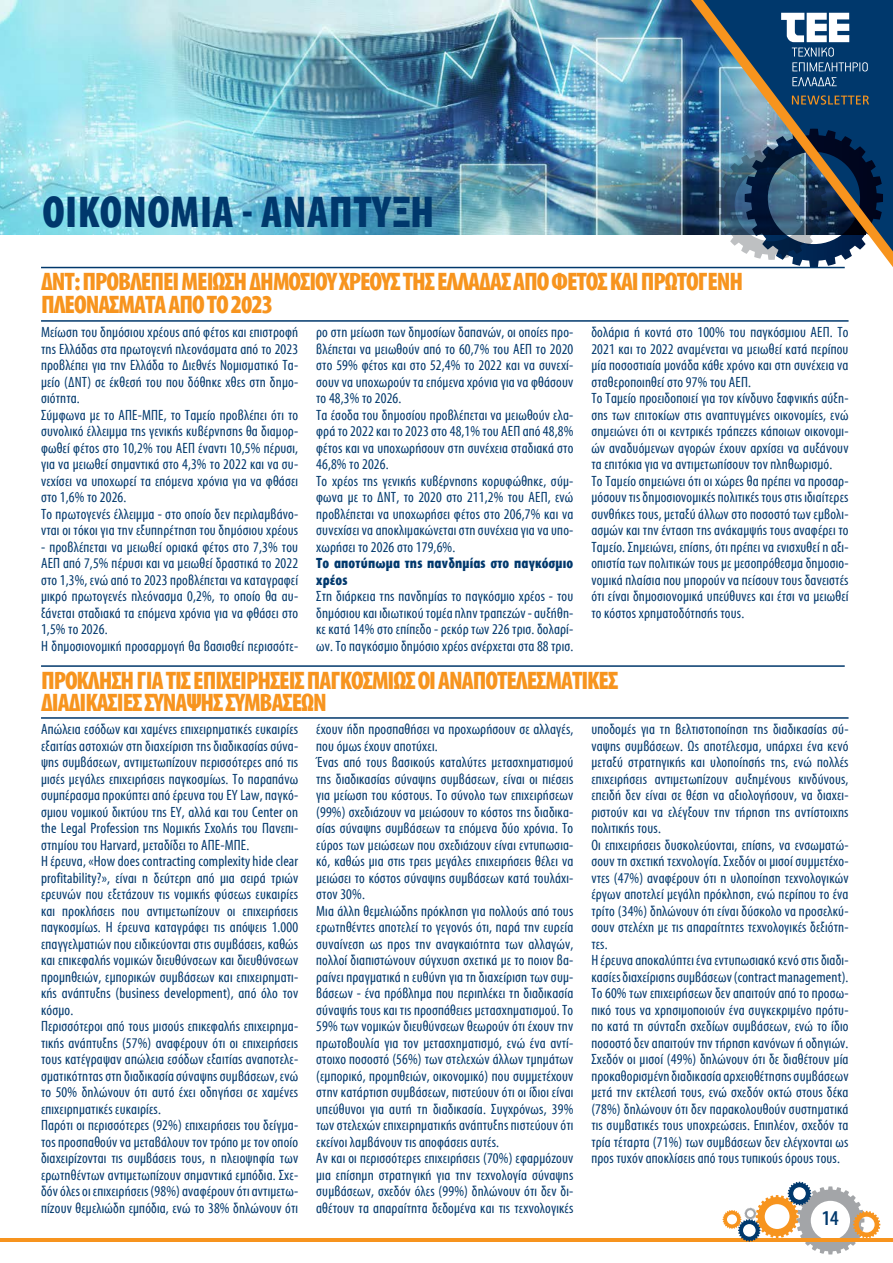
<style>
.page{position:relative;width:893px;height:1263px;background:#fff}
.page>*{position:absolute;margin:0;border:0;box-sizing:border-box;transform-origin:0 0}
.t1{font:700 45px "Myriad Condensed Greek";letter-spacing:.01em;color:#00386c}
.t2{font:700 25.5px/22.5px "Myriad Condensed Greek";letter-spacing:-.04em;color:#f7941e}
.t3{font:500 21px "Myriad Condensed Greek";color:#00386c}
.t4{font:15px/16.5px "Myriad Condensed Greek";letter-spacing:.01em;color:#00386c}
.t5{font:700 15px/16.5px "Myriad Condensed Greek";letter-spacing:.01em;color:#00386c}
</style>
<div class="page">
<hr style="left:0;top:1238px;width:893px;height:3px;background:#f7941e">
<svg style="left:723px;top:1182px;width:157px;height:72px"></svg>
<img style="left:0;top:0;width:691px;height:234px">
<img style="left:691px;top:0;width:202px;height:267px">
<svg style="left:792px;top:95px;width:77px;height:10px"></svg>
<svg style="left:781px;top:13px;width:87px;height:58px"></svg>
<svg style="left:792px;top:77px;width:45px;height:9px"></svg>
<hr style="left:41px;top:320px;width:807px;height:2px;background:#00386c">
<hr style="left:41px;top:717px;width:807px;height:2px;background:#00386c">
<hr style="left:41px;top:267px;width:804px;height:1px;background:#00386c">
<hr style="left:41px;top:665px;width:804px;height:2px;background:#00386c">
<h1 class="t1" style="left:43px;top:189px;width:393px">ΟΙΚΟΝΟΜΙΑ - ΑΝΑΠΤΥΞΗ</h1>
<h2 class="t2" style="left:41px;top:272px;width:704px">ΔΝΤ: ΠΡΟΒΛΕΠΕΙ ΜΕΙΩΣΗ ΔΗΜΟΣΙΟΥ ΧΡΕΟΥΣ ΤΗΣ ΕΛΛΑΔΑΣ ΑΠΟ ΦΕΤΟΣ ΚΑΙ ΠΡΩΤΟΓΕΝΗ<br>ΠΛΕΟΝΑΣΜΑΤΑ ΑΠΟ ΤΟ 2023</h2>
<p class="t4" style="left:41px;top:325px;width:259px">Μείωση του δημόσιου χρέους από φέτος και επιστροφή της Ελλάδας στα πρωτογενή πλεονάσματα από το 2023 προβλέπει για την Ελλάδα το Διεθνές Νομισματικό Τα&shy;μείο (ΔΝΤ) σε έκθεσή του που δόθηκε χθες στη δημο&shy;σιότητα.<br>Σύμφωνα με το ΑΠΕ-ΜΠΕ, το Ταμείο προβλέπει ότι το συνολικό έλλειμμα της γενικής κυβέρνησης θα διαμορ&shy;φωθεί φέτος στο 10,2% του ΑΕΠ έναντι 10,5% πέρυσι, για να μειωθεί σημαντικά στο 4,3% το 2022 και να συ&shy;νεχίσει να υποχωρεί τα επόμενα χρόνια για να φθάσει στο 1,6% το 2026.<br>Το πρωτογενές έλλειμμα - στο οποίο δεν περιλαμβάνο&shy;νται οι τόκοι για την εξυπηρέτηση του δημόσιου χρέους</p>
<p class="t4" style="left:41px;top:539px;width:259px">- προβλέπεται να μειωθεί οριακά φέτος στο 7,3% του ΑΕΠ από 7,5% πέρυσι και να μειωθεί δραστικά το 2022 στο 1,3%, ενώ από το 2023 προβλέπεται να καταγραφεί μικρό πρωτογενές πλεόνασμα 0,2%, το οποίο θα αυ&shy;ξάνεται σταδιακά τα επόμενα χρόνια για να φθάσει στο 1,5% το 2026.<br>Η δημοσιονομική προσαρμογή θα βασισθεί περισσότε-</p>
<p class="t4" style="left:316px;top:325px;width:259px">ρο στη μείωση των δημοσίων δαπανών, οι οποίες προ&shy;βλέπεται να μειωθούν από το 60,7% του ΑΕΠ το 2020 στο 59% φέτος και στο 52,4% το 2022 και να συνεχί&shy;σουν να υποχωρούν τα επόμενα χρόνια για να φθάσουν το 48,3% το 2026.<br>Τα έσοδα του δημοσίου προβλέπεται να μειωθούν ελα&shy;φρά το 2022 και το 2023 στο 48,1% του ΑΕΠ από 48,8% φέτος και να υποχωρήσουν στη συνέχεια σταδιακά στο 46,8% το 2026.<br>Το χρέος της γενικής κυβέρνησης κορυφώθηκε, σύμ&shy;φωνα με το ΔΝΤ, το 2020 στο 211,2% του ΑΕΠ, ενώ προβλέπεται να υποχωρήσει φέτος στο 206,7% και να συνεχίσει να αποκλιμακώνεται στη συνέχεια για να υπο&shy;χωρήσει το 2026 στο 179,6%.</p>
<p class="t5" style="left:316px;top:555px;width:259px">Το αποτύπωμα της πανδημίας στο παγκόσμιο χρέος</p>
<p class="t4" style="left:316px;top:589px;width:259px;text-align:justify">Στη διάρκεια της πανδημίας το παγκόσμιο χρέος - του δημόσιου και ιδιωτικού τομέα πλην τραπεζών - αυξήθη&shy;κε κατά 14% στο επίπεδο - ρεκόρ των 226 τρισ. δολαρί&shy;ων. Το παγκόσμιο δημόσιο χρέος ανέρχεται στα 88 τρισ.</p>
<p class="t4" style="left:591px;top:325px;width:259px">δολάρια ή κοντά στο 100% του παγκόσμιου ΑΕΠ. Το 2021 και το 2022 αναμένεται να μειωθεί κατά περίπου μία ποσοστιαία μονάδα κάθε χρόνο και στη συνέχεια να σταθεροποιηθεί στο 97% του ΑΕΠ.<br>Το Ταμείο προειδοποιεί για τον κίνδυνο ξαφνικής αύξη&shy;σης των επιτοκίων στις αναπτυγμένες οικονομίες, ενώ σημειώνει ότι οι κεντρικές τράπεζες κάποιων οικονομι&shy;ών αναδυόμενων αγορών έχουν αρχίσει να αυξάνουν τα επιτόκια για να αντιμετωπίσουν τον πληθωρισμό.<br>Το Ταμείο σημειώνει ότι οι χώρες θα πρέπει να προσαρ&shy;μόσουν τις δημοσιονομικές πολιτικές τους στις ιδιαίτερες συνθήκες τους, μεταξύ άλλων στο ποσοστό των εμβολι&shy;ασμών και την ένταση της ανάκαμψής τους αναφέρει το Ταμείο. Σημειώνει, επίσης, ότι πρέπει να ενισχυθεί η αξι&shy;οπιστία των πολιτικών τους με μεσοπρόθεσμα δημοσιο&shy;νομικά πλαίσια που μπορούν να πείσουν τους δανειστές ότι είναι δημοσιονομικά υπεύθυνες και έτσι να μειωθεί το κόστος χρηματοδότησής τους.</p>
<h2 class="t2" style="left:41px;top:670px;width:579px">ΠΡΟΚΛΗΣΗ ΓΙΑ ΤΙΣ ΕΠΙΧΕΙΡΗΣΕΙΣ ΠΑΓΚΟΣΜΙΩΣ ΟΙ ΑΝΑΠΟΤΕΛΕΣΜΑΤΙΚΕΣ<br>ΔΙΑΔΙΚΑΣΙΕΣ ΣΥΝΑΨΗΣ ΣΥΜΒΑΣΕΩΝ</h2>
<p class="t4" style="left:41px;top:722px;width:259px">Απώλεια εσόδων και χαμένες επιχειρηματικές ευκαιρίες εξαιτίας αστοχιών στη διαχείριση της διαδικασίας σύνα&shy;ψης συμβάσεων, αντιμετωπίζουν περισσότερες από τις μισές μεγάλες επιχειρήσεις παγκοσμίως. Το παραπάνω συμπέρασμα προκύπτει από έρευνα του EΥ Law, παγκό&shy;σμιου νομικού δικτύου της EY, αλλά και του Center on the Legal Profession της Νομικής Σχολής του Πανεπι&shy;στημίου του Harvard, μεταδίδει το ΑΠΕ-ΜΠΕ.<br>Η έρευνα, «How does contracting complexity hide clear profitability?», είναι η δεύτερη από μια σειρά τριών ερευνών που εξετάζουν τις νομικής φύσεως ευκαιρίες και προκλήσεις που αντιμετωπίζουν οι επιχειρήσεις παγκοσμίως. Η έρευνα καταγράφει τις απόψεις 1.000 επαγγελματιών που ειδικεύονται στις συμβάσεις, καθώς και επικεφαλής νομικών διευθύνσεων και διευθύνσεων προμηθειών, εμπορικών συμβάσεων και επιχειρηματι&shy;κής ανάπτυξης (business development), από όλο τον κόσμο.<br>Περισσότεροι από τους μισούς επικεφαλής επιχειρημα&shy;τικής ανάπτυξης (57%) αναφέρουν ότι οι επιχειρήσεις τους κατέγραψαν απώλεια εσόδων εξαιτίας αναποτελε&shy;σματικότητας στη διαδικασία σύναψης συμβάσεων, ενώ το 50% δηλώνουν ότι αυτό έχει οδηγήσει σε χαμένες επιχειρηματικές ευκαιρίες.<br>Παρότι οι περισσότερες (92%) επιχειρήσεις του δείγμα&shy;τος προσπαθούν να μεταβάλουν τον τρόπο με τον οποίο διαχειρίζονται τις συμβάσεις τους, η πλειοψηφία των ερωτηθέντων αντιμετωπίζουν σημαντικά εμπόδια. Σχε&shy;δόν όλες οι επιχειρήσεις (98%) αναφέρουν ότι αντιμετω&shy;πίζουν θεμελιώδη εμπόδια, ενώ το 38% δηλώνουν ότι</p>
<p class="t4" style="left:316px;top:722px;width:259px">έχουν ήδη προσπαθήσει να προχωρήσουν σε αλλαγές, που όμως έχουν αποτύχει.<br>Ένας από τους βασικούς καταλύτες μετασχηματισμού της διαδικασίας σύναψης συμβάσεων, είναι οι πιέσεις για μείωση του κόστους. Το σύνολο των επιχειρήσεων (99%) σχεδιάζουν να μειώσουν το κόστος της διαδικα&shy;σίας σύναψης συμβάσεων τα επόμενα δύο χρόνια. Το εύρος των μειώσεων που σχεδιάζουν είναι εντυπωσια&shy;κό, καθώς μια στις τρεις μεγάλες επιχειρήσεις θέλει να μειώσει το κόστος σύναψης συμβάσεων κατά τουλάχι&shy;στον 30%.<br>Μια άλλη θεμελιώδης πρόκληση για πολλούς από τους ερωτηθέντες αποτελεί το γεγονός ότι, παρά την ευρεία συναίνεση ως προς την αναγκαιότητα των αλλαγών, πολλοί διαπιστώνουν σύγχυση σχετικά με το ποιον βα&shy;ραίνει πραγματικά η ευθύνη για τη διαχείριση των συμ&shy;βάσεων - ένα πρόβλημα που περιπλέκει τη διαδικασία σύναψής τους και τις προσπάθειες μετασχηματισμού. Το 59% των νομικών διευθύνσεων θεωρούν ότι έχουν την πρωτοβουλία για τον μετασχηματισμό, ενώ ένα αντί&shy;στοιχο ποσοστό (56%) των στελεχών άλλων τμημάτων (εμπορικό, προμηθειών, οικονομικό) που συμμετέχουν στην κατάρτιση συμβάσεων, πιστεύουν ότι οι ίδιοι είναι υπεύθυνοι για αυτή τη διαδικασία. Συγχρόνως, 39% των στελεχών επιχειρηματικής ανάπτυξης πιστεύουν ότι εκείνοι λαμβάνουν τις αποφάσεις αυτές.<br>Αν και οι περισσότερες επιχειρήσεις (70%) εφαρμόζουν μια επίσημη στρατηγική για την τεχνολογία σύναψης συμβάσεων, σχεδόν όλες (99%) δηλώνουν ότι δεν δι&shy;αθέτουν τα απαραίτητα δεδομένα και τις τεχνολογικές</p>
<p class="t4" style="left:591px;top:722px;width:259px">υποδομές για τη βελτιστοποίηση της διαδικασίας σύ&shy;ναψης συμβάσεων. Ως αποτέλεσμα, υπάρχει ένα κενό μεταξύ στρατηγικής και υλοποίησής της, ενώ πολλές επιχειρήσεις αντιμετωπίζουν αυξημένους κινδύνους, επειδή δεν είναι σε θέση να αξιολογήσουν, να διαχει&shy;ριστούν και να ελέγξουν την τήρηση της αντίστοιχης πολιτικής τους.<br>Οι επιχειρήσεις δυσκολεύονται, επίσης, να ενσωματώ&shy;σουν τη σχετική τεχνολογία. Σχεδόν οι μισοί συμμετέχο&shy;ντες (47%) αναφέρουν ότι η υλοποίηση τεχνολογικών έργων αποτελεί μεγάλη πρόκληση, ενώ περίπου το ένα τρίτο (34%) δηλώνουν ότι είναι δύσκολο να προσελκύ&shy;σουν στελέχη με τις απαραίτητες τεχνολογικές δεξιότη&shy;τες.<br>Η έρευνα αποκαλύπτει ένα εντυπωσιακό κενό στις διαδι&shy;κασίες διαχείρισης συμβάσεων (contract management).<br>Το 60% των επιχειρήσεων δεν απαιτούν από το προσω&shy;πικό τους να χρησιμοποιούν ένα συγκεκριμένο πρότυ&shy;πο κατά τη σύνταξη σχεδίων συμβάσεων, ενώ το ίδιο ποσοστό δεν απαιτούν την τήρηση κανόνων ή οδηγιών.<br>Σχεδόν οι μισοί (49%) δηλώνουν ότι δε διαθέτουν μία προκαθορισμένη διαδικασία αρχειοθέτησης συμβάσεων μετά την εκτέλεσή τους, ενώ σχεδόν οκτώ στους δέκα (78%) δηλώνουν ότι δεν παρακολουθούν συστηματικά τις συμβατικές τους υποχρεώσεις. Επιπλέον, σχεδόν τα τρία τέταρτα (71%) των συμβάσεων δεν ελέγχονται ως προς τυχόν αποκλίσεις από τους τυπικούς όρους τους.</p>
<h3 class="t3" style="left:822px;top:1208px;width:19px">14</h3>
</div>
